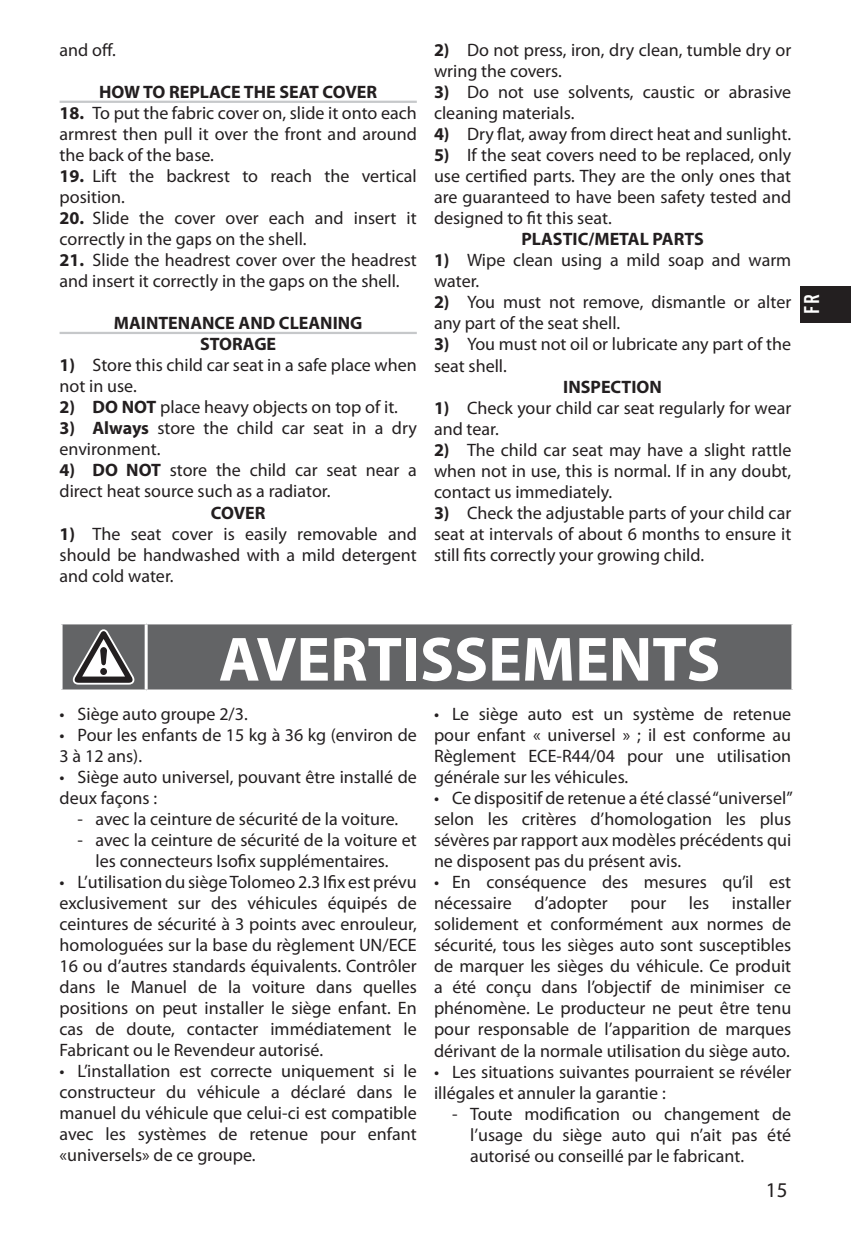
<style>
.page{position:relative;width:851px;height:1234px;background:#fff}
.page>*{position:absolute;margin:0;border:0;box-sizing:border-box;transform-origin:0 0}
.t1{font:700 63px "Myriad Pro";color:#fff}
.t2{font:21px "Myriad Pro";color:#231f20}
.t3{font:700 condensed 21px "DIN Pro";color:#fff}
.t4{font:18px/21px "Myriad Pro";color:#231f20}
.t5{font:700 18px/21px "Myriad Pro";color:#231f20;text-align:center}
.s1{font-weight:700}
</style>
<div class="page">
<div style="left:799px;top:286px;width:51px;height:36px;background:#231f20"></div>
<hr style="left:60px;top:101px;width:357px;height:2px;background:#c6c8ca">
<hr style="left:60px;top:332px;width:357px;height:2px;background:#c6c8ca">
<div style="left:63px;top:624px;width:728px;height:65px;background:#636466"></div>
<hr style="left:145px;top:624px;width:3px;height:65px;background:#fff">
<svg style="left:73px;top:629px;width:61px;height:55px"></svg>
<p class="t4" style="left:60px;top:41px;width:58px">and off.</p>
<p class="t5" style="left:99px;top:83px;width:279px">HOW TO REPLACE THE SEAT COVER</p>
<p class="t4" style="left:60px;top:104px;width:359px;text-align:justify"><span class="s1">18.</span> To put the fabric cover on, slide it onto each armrest then pull it over the front and around the back of the base.</p>
<p class="t4" style="left:60px;top:167px;width:358px"><span class="s1">19.</span> Lift the backrest to reach the vertical position.</p>
<p class="t4" style="left:60px;top:209px;width:358px"><span class="s1">20.</span> Slide the cover over each and insert it correctly in the gaps on the shell.</p>
<p class="t4" style="left:60px;top:251px;width:359px"><span class="s1">21.</span> Slide the headrest cover over the headrest and insert it correctly in the gaps on the shell.</p>
<p class="t5" style="left:114px;top:314px;width:250px">MAINTENANCE AND CLEANING<br>STORAGE</p>
<p class="t4" style="left:60px;top:356px;width:359px"><span class="s1">1)</span> Store this child car seat in a safe place when not in use.</p>
<p class="t4" style="left:60px;top:398px;width:340px"><span class="s1">2) DO NOT</span> place heavy objects on top of it.</p>
<p class="t4" style="left:60px;top:419px;width:359px"><span class="s1">3) Always</span> store the child car seat in a dry environment.</p>
<p class="t4" style="left:60px;top:461px;width:359px"><span class="s1">4) DO NOT</span> store the child car seat near a direct heat source such as a radiator.</p>
<p class="t5" style="left:211px;top:503px;width:56px">COVER</p>
<p class="t4" style="left:60px;top:524px;width:359px;text-align:justify"><span class="s1">1)</span> The seat cover is easily removable and should be handwashed with a mild detergent and cold water.</p>
<p class="t4" style="left:434px;top:41px;width:358px"><span class="s1">2)</span> Do not press, iron, dry clean, tumble dry or wring the covers.</p>
<p class="t4" style="left:434px;top:83px;width:359px"><span class="s1">3)</span> Do not use solvents, caustic or abrasive cleaning materials.</p>
<p class="t4" style="left:434px;top:125px;width:359px"><span class="s1">4)</span> Dry flat, away from direct heat and sunlight.</p>
<p class="t4" style="left:434px;top:146px;width:359px;text-align:justify"><span class="s1">5)</span> If the seat covers need to be replaced, only use certified parts. They are the only ones that are guaranteed to have been safety tested and designed to fit this seat.</p>
<p class="t5" style="left:521px;top:230px;width:184px">PLASTIC/METAL PARTS</p>
<p class="t4" style="left:434px;top:251px;width:359px"><span class="s1">1)</span> Wipe clean using a mild soap and warm water.</p>
<p class="t4" style="left:434px;top:293px;width:359px"><span class="s1">2)</span> You must not remove, dismantle or alter any part of the seat shell.</p>
<p class="t4" style="left:434px;top:335px;width:358px"><span class="s1">3)</span> You must not oil or lubricate any part of the seat shell.</p>
<p class="t5" style="left:563px;top:377px;width:100px">INSPECTION</p>
<p class="t4" style="left:434px;top:398px;width:359px"><span class="s1">1)</span> Check your child car seat regularly for wear and tear.</p>
<p class="t4" style="left:434px;top:440px;width:359px;text-align:justify"><span class="s1">2)</span> The child car seat may have a slight rattle when not in use, this is normal. If in any doubt, contact us immediately.</p>
<p class="t4" style="left:434px;top:503px;width:359px;text-align:justify"><span class="s1">3)</span> Check the adjustable parts of your child car seat at intervals of about 6 months to ensure it still fits correctly your growing child.</p>
<p class="t3" style="left:799px;top:314px;width:22px;rotate:-90deg">FR</p>
<h1 class="t1" style="left:219px;top:635px;width:503px">AVERTISSEMENTS</h1>
<p class="t4" style="left:60px;top:704px;width:190px">• Siège auto groupe 2/3.</p>
<p class="t4" style="left:60px;top:725px;width:359px">• Pour les enfants de 15 kg à 36 kg (environ de<br>3 à 12 ans).</p>
<p class="t4" style="left:60px;top:767px;width:359px">• Siège auto universel, pouvant être installé de deux façons :</p>
<p class="t4" style="left:78px;top:809px;width:322px">- avec la ceinture de sécurité de la voiture.</p>
<p class="t4" style="left:78px;top:830px;width:340px;text-align:center">- avec la ceinture de sécurité de la voiture et les connecteurs Isofix supplémentaires.</p>
<p class="t4" style="left:60px;top:872px;width:359px;text-align:justify">• L’utilisation du siège Tolomeo 2.3 Ifix est prévu exclusivement sur des véhicules équipés de ceintures de sécurité à 3 points avec enrouleur, homologuées sur la base du règlement UN/ECE 16 ou d’autres standards équivalents. Contrôler dans le Manuel de la voiture dans quelles positions on peut installer le siège enfant. En cas de doute, contacter immédiatement le Fabricant ou le Revendeur autorisé.</p>
<p class="t4" style="left:60px;top:1061px;width:359px;text-align:justify">• L’installation est correcte uniquement si le constructeur du véhicule a déclaré dans le manuel du véhicule que celui-ci est compatible avec les systèmes de retenue pour enfant «universels» de ce groupe.</p>
<p class="t4" style="left:434px;top:704px;width:359px;text-align:justify">• Le siège auto est un système de retenue pour enfant « universel » ; il est conforme au Règlement ECE-R44/04 pour une utilisation générale sur les véhicules.</p>
<p class="t4" style="left:434px;top:788px;width:360px;text-align:justify">• Ce dispositif de retenue a été classé “universel” selon les critères d’homologation les plus sévères par rapport aux modèles précédents qui ne disposent pas du présent avis.</p>
<p class="t4" style="left:434px;top:872px;width:358px">• En conséquence des mesures qu’il est nécessaire</p>
<p class="t4" style="left:434px;top:893px;width:359px;text-align:justify;text-indent:298px">installer solidement et conformément aux normes de sécurité, tous les sièges auto sont susceptibles de marquer les sièges du véhicule. Ce produit a été conçu dans l’objectif de minimiser ce phénomène. Le producteur ne peut être tenu pour responsable de l’apparition de marques dérivant de la normale utilisation du siège auto.</p>
<p class="t4" style="left:434px;top:1061px;width:359px">• Les situations suivantes pourraient se révéler illégales et annuler la garantie :</p>
<p class="t4" style="left:470px;top:1103px;width:323px;text-align:justify;text-indent:-18px">- Toute modification ou changement de l’usage du siège auto qui n’ait pas été autorisé ou conseillé par le fabricant.</p>
<p class="t4" style="left:534px;top:893px;width:75px">d’adopter</p>
<p class="t4" style="left:630px;top:893px;width:37px">pour</p>
<p class="t4" style="left:688px;top:893px;width:22px">les</p>
<p class="t2" style="left:765px;top:1181px;width:23px">15</p>
</div>
